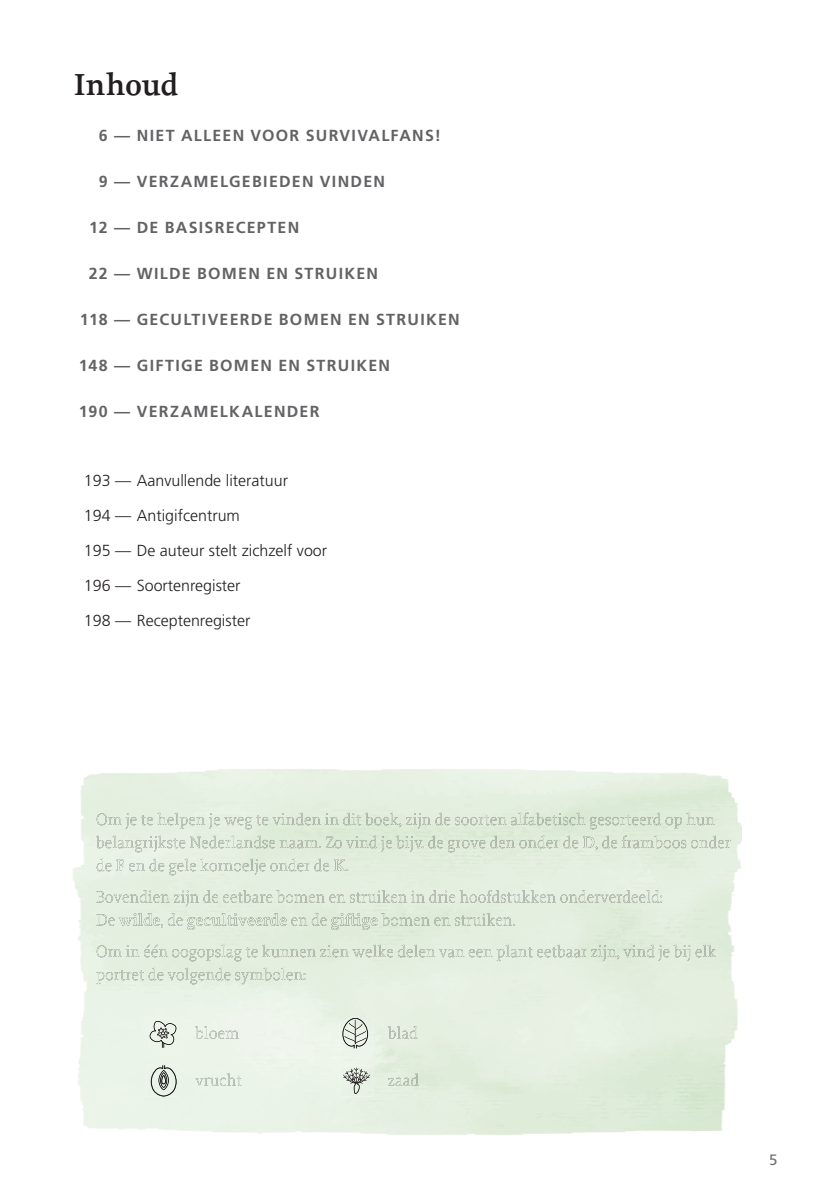
<style>
.page{position:relative;width:840px;height:1191px;background:#fff}
.page>*{position:absolute;margin:0;border:0;box-sizing:border-box;transform-origin:0 0}
.t1{font:600 32px "Proforma";letter-spacing:-.015em;color:#231f20}
.t2{font:700 16px "Frutiger LT Std";letter-spacing:.08em;color:#636366}
.t3{font:300 16px/35px "Frutiger LT Std";color:#231f20}
.t4{font:15px "Frutiger LT Std";color:#6c6d70}
</style>
<div class="page">
<img style="left:73px;top:769px;width:668px;height:366px">
<img style="left:97px;top:812px;width:617px;height:17px">
<img style="left:96px;top:835px;width:482px;height:17px">
<svg style="left:582px;top:836px;width:12px;height:12px"></svg>
<img style="left:595px;top:835px;width:135px;height:15px">
<img style="left:97px;top:858px;width:15px;height:13px">
<svg style="left:116px;top:859px;width:9px;height:12px"></svg>
<img style="left:125px;top:858px;width:205px;height:17px">
<svg style="left:334px;top:859px;width:14px;height:12px"></svg>
<img style="left:96px;top:890px;width:566px;height:16px">
<img style="left:96px;top:914px;width:19px;height:11px">
<img style="left:119px;top:913px;width:41px;height:12px">
<img style="left:161px;top:913px;width:22px;height:14px">
<img style="left:187px;top:913px;width:99px;height:17px">
<img style="left:287px;top:913px;width:40px;height:12px">
<img style="left:331px;top:913px;width:46px;height:17px">
<img style="left:378px;top:913px;width:136px;height:12px">
<img style="left:97px;top:944px;width:618px;height:17px">
<img style="left:96px;top:967px;width:209px;height:17px">
<img style="left:149px;top:1018px;width:33px;height:31px">
<img style="left:149px;top:1021px;width:27px;height:26px">
<img style="left:339px;top:1018px;width:33px;height:31px">
<svg style="left:342px;top:1018px;width:26px;height:30px"></svg>
<img style="left:344px;top:1019px;width:22px;height:24px">
<img style="left:146px;top:1065px;width:33px;height:31px">
<svg style="left:150px;top:1065px;width:27px;height:31px"></svg>
<img style="left:339px;top:1065px;width:33px;height:31px">
<svg style="left:343px;top:1067px;width:26px;height:27px"></svg>
<img style="left:345px;top:1068px;width:23px;height:10px">
<img style="left:195px;top:1026px;width:44px;height:13px">
<img style="left:195px;top:1073px;width:46px;height:13px">
<img style="left:387px;top:1026px;width:30px;height:13px">
<img style="left:388px;top:1073px;width:30px;height:13px">
<h1 class="t1" style="left:74px;top:65px;width:106px">Inhoud</h1>
<p class="t2" style="left:99px;top:126px;width:343px">6 — NIET ALLEEN VOOR SURVIVALFANS!</p>
<p class="t2" style="left:99px;top:172px;width:287px">9 — VERZAMELGEBIEDEN VINDEN</p>
<p class="t2" style="left:89px;top:218px;width:211px">12 — DE BASISRECEPTEN</p>
<p class="t2" style="left:89px;top:264px;width:291px">22 — WILDE BOMEN EN STRUIKEN</p>
<p class="t2" style="left:80px;top:310px;width:381px">118 — GECULTIVEERDE BOMEN EN STRUIKEN</p>
<p class="t2" style="left:79px;top:356px;width:312px">148 — GIFTIGE BOMEN EN STRUIKEN</p>
<p class="t2" style="left:79px;top:402px;width:242px">190 — VERZAMELKALENDER</p>
<p class="t3" style="left:84px;top:463px;width:245px">193 — Aanvullende literatuur<br>194 — Antigifcentrum<br>195 — De auteur stelt zichzelf voor<br>196 — Soortenregister<br>198 — Receptenregister</p>
<p class="t4" style="left:768px;top:1150px;width:10px">5</p>
</div>
